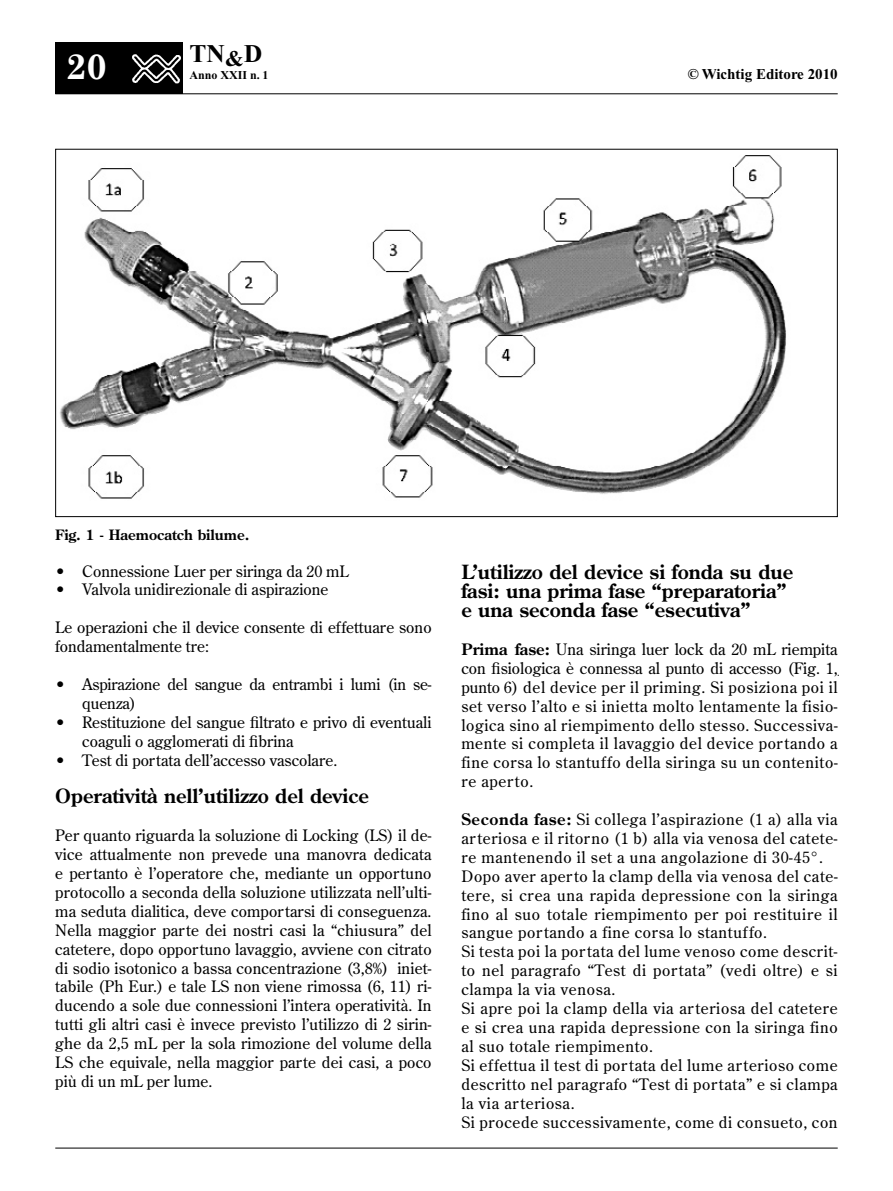
<style>
.page{position:relative;width:893px;height:1191px;background:#fff}
.page>*{position:absolute;margin:0;border:0;box-sizing:border-box;transform-origin:0 0}
.t1{font:700 36px "Century Schoolbook";color:#fff}
.t2{font:700 25.5px "Times New Roman";color:#000}
.t3{font:700 19.5px/18.9px "Century Old Style";color:#000}
.t4{font:15.75px/18.9px "Century Old Style";letter-spacing:.04em;color:#000;text-align:justify}
.t5{font:15.75px/18.9px "Century Old Style";color:#000}
.t6{font:15.75px/18.9px "Century Old Style";letter-spacing:-.01em;color:#000}
.t7{font:700 15px "Times New Roman";color:#000}
.t8{font:700 14.25px "Century Old Style";color:#000}
.t9{font:700 12px "Times New Roman";color:#000}
.s1{font-weight:700}
</style>
<div class="page">
<hr style="left:55px;top:93px;width:783px;height:1px;background:#000">
<div style="left:55px;top:43px;width:128px;height:51px;background:#000"></div>
<img style="left:132px;top:54px;width:49px;height:30px">
<hr style="left:55px;top:1147px;width:783px;height:1px;background:#000">
<img style="left:60px;top:155px;width:726px;height:344px">
<h1 class="t1" style="left:66px;top:45px;width:43px">20</h1>
<h2 class="t2" style="left:190px;top:39px;width:74px">TN<sub>&amp;</sub>D</h2>
<p class="t9" style="left:190px;top:68px;width:80px">Anno XXII n. 1</p>
<p class="t7" style="left:688px;top:66px;width:151px">© Wichtig Editore 2010</p>
<p class="t8" style="left:55px;top:525px;width:196px">Fig. 1 - Haemocatch bilume.</p>
<p class="t5" style="left:55px;top:561px;width:295px">• Connessione Luer per siringa da 20 mL</p>
<p class="t5" style="left:55px;top:580px;width:275px">• Valvola unidirezionale di aspirazione</p>
<p class="t5" style="left:55px;top:617px;width:378px">Le operazioni che il device consente di effettuare sono fondamentalmente tre:</p>
<p class="t6" style="left:82px;top:674px;width:351px;text-indent:-27px">• Aspirazione del sangue da entrambi i lumi (in se&shy;quenza)</p>
<p class="t5" style="left:82px;top:712px;width:351px;text-indent:-27px">• Restituzione del sangue filtrato e privo di eventuali coaguli o agglomerati di fibrina</p>
<p class="t5" style="left:55px;top:750px;width:283px">• Test di portata dell’accesso vascolare.</p>
<p class="t3" style="left:55px;top:786px;width:315px">Operatività nell’utilizzo del device</p>
<p class="t4" style="left:55px;top:825px;width:378px">Per quanto riguarda la soluzione di Locking (LS) il de&shy;vice attualmente non prevede una manovra dedicata e pertanto è l’operatore che, mediante un opportuno protocollo a seconda della soluzione utilizzata nell’ulti&shy;ma seduta dialitica, deve comportarsi di conseguenza.<br>Nella maggior parte dei nostri casi la “chiusura” del catetere, dopo opportuno lavaggio, avviene con citrato di sodio isotonico a bassa concentrazione (3,8%) iniet&shy;tabile (Ph Eur.) e tale LS non viene rimossa (6, 11) ri&shy;ducendo a sole due connessioni l’intera operatività. In tutti gli altri casi è invece previsto l’utilizzo di 2 sirin&shy;ghe da 2,5 mL per la sola rimozione del volume della LS che equivale, nella maggior parte dei casi, a poco più di un mL per lume.</p>
<p class="t3" style="left:461px;top:562px;width:333px">L’utilizzo del device si fonda su due fasi: una prima fase “preparatoria” e una seconda fase “esecutiva”</p>
<p class="t4" style="left:461px;top:639px;width:378px"><span class="s1">Prima fase:</span> Una siringa luer lock da 20 mL riempita con fisiologica è connessa al punto di accesso (Fig. 1, punto 6) del device per il priming. Si posiziona poi il set verso l’alto e si inietta molto lentamente la fisio&shy;logica sino al riempimento dello stesso. Successiva&shy;mente si completa il lavaggio del device portando a fine corsa lo stantuffo della siringa su un contenito&shy;re aperto.</p>
<p class="t4" style="left:461px;top:809px;width:378px;text-align:left"><span class="s1">Seconda fase:</span> Si collega l’aspirazione (1 a) alla via arteriosa e il ritorno (1 b) alla via venosa del catete&shy;re mantenendo il set a una angolazione di 30-45°.<br>Dopo aver aperto la clamp della via venosa del cate&shy;tere, si crea una rapida depressione con la siringa fino al suo totale riempimento per poi restituire il sangue portando a fine corsa lo stantuffo.<br>Si testa poi la portata del lume venoso come descrit&shy;to nel paragrafo “Test di portata” (vedi oltre) e si clampa la via venosa.<br>Si apre poi la clamp della via arteriosa del catetere e si crea una rapida depressione con la siringa fino al suo totale riempimento.<br>Si effettua il test di portata del lume arterioso come descritto nel paragrafo “Test di portata” e si clampa la via arteriosa.<br>Si procede successivamente, come di consueto, con</p>
</div>
